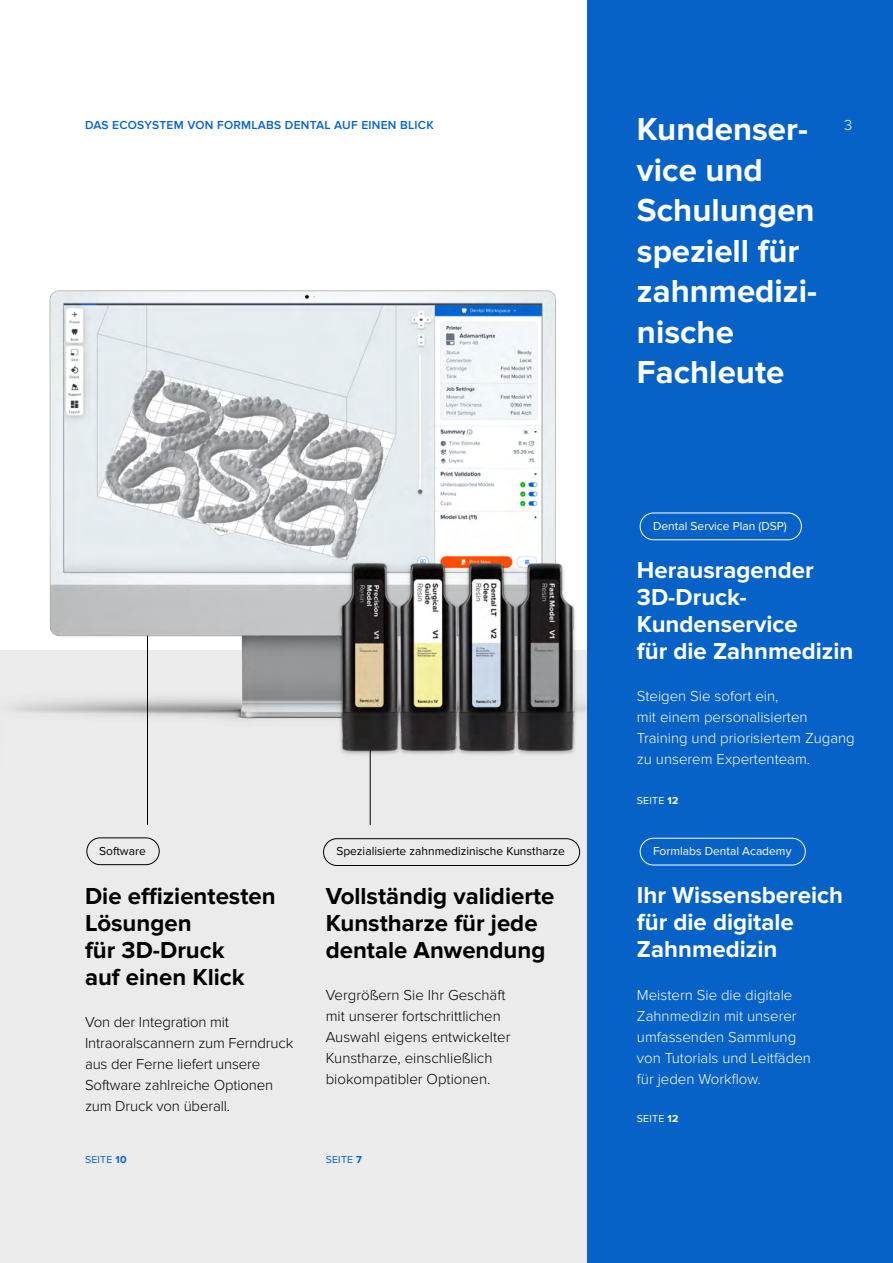
<style>
.page{position:relative;width:893px;height:1263px;background:#fff}
.page>*{position:absolute;margin:0;border:0;box-sizing:border-box;transform-origin:0 0}
.t1{font:700 33px/40.5px "Proxima Nova";color:#fff}
.t2{font:700 24px/27px "Proxima Nova";color:#000}
.t3{font:700 24px/27px "Proxima Nova";color:#fff}
.t4{font:300 15px/21px "Proxima Nova";color:#000}
.t5{font:300 15px/21px "Proxima Nova";color:#fff}
.t6{font:12px "Proxima Nova";color:#000}
.t7{font:12px "Proxima Nova";color:#fff}
.t8{font:600 12px "Proxima Nova";letter-spacing:.02em;color:#0762c8}
.t9{font:10.5px "Proxima Nova";letter-spacing:.02em;color:#fff}
.t10{font:10.5px "Proxima Nova";letter-spacing:.02em;color:#0762c8}
.s1{font-weight:700}
</style>
<div class="page">
<div style="left:0;top:651px;width:893px;height:612px;background:#ebebec"></div>
<hr style="left:147px;top:587px;width:1px;height:238px;background:#000">
<hr style="left:370px;top:730px;width:1px;height:95px;background:#000">
<img style="left:49px;top:290px;width:507px;height:525px">
<div style="left:587px;top:0;width:306px;height:1263px;background:#0762c8"></div>
<img style="left:0;top:459px;width:107px;height:311px">
<img style="left:175px;top:542px;width:412px;height:224px">
<div style="left:86px;top:837px;width:74px;height:28px;border:1px solid #000;border-radius:13px"></div>
<div style="left:323px;top:838px;width:257px;height:28px;border:1px solid #000;border-radius:13px"></div>
<div style="left:640px;top:513px;width:162px;height:27px;border:1px solid #fff;border-radius:13px"></div>
<div style="left:640px;top:838px;width:166px;height:27px;border:1px solid #fff;border-radius:13px"></div>
<h1 class="t1" style="left:637px;top:110px;width:182px">Kundenser&shy;vice und<br>Schulungen speziell für zahnmedizi&shy;nische<br>Fachleute</h1>
<p class="t8" style="left:85px;top:118px;width:350px">DAS ECOSYSTEM VON FORMLABS DENTAL AUF EINEN BLICK</p>
<p class="t5" style="left:844px;top:115px;width:10px">3</p>
<p class="t7" style="left:653px;top:519px;width:135px">Dental Service Plan (DSP)</p>
<h2 class="t3" style="left:637px;top:557px;width:218px">Herausragender<br>3D-Druck-<br>Kundenservice<br>für die Zahnmedizin</h2>
<p class="t5" style="left:637px;top:686px;width:219px">Steigen Sie sofort ein,<br>mit einem personalisierten<br>Training und priorisiertem Zugang zu unserem Expertenteam.</p>
<p class="t6" style="left:99px;top:844px;width:48px">Software</p>
<h2 class="t2" style="left:85px;top:883px;width:192px">Die effizientesten<br>Lösungen<br>für 3D-Druck<br>auf einen Klick</h2>
<p class="t4" style="left:85px;top:1012px;width:210px">Von der Integration mit<br>Intraoralscannern zum Ferndruck aus der Ferne liefert unsere<br>Software zahlreiche Optionen zum Druck von überall.</p>
<p class="t10" style="left:85px;top:1153px;width:43px">SEITE <span class="s1">10</span></p>
<p class="t6" style="left:336px;top:844px;width:230px">Spezialisierte zahnmedizinische Kunstharze</p>
<h2 class="t2" style="left:326px;top:883px;width:230px">Vollständig validierte<br>Kunstharze für jede dentale Anwendung</h2>
<p class="t4" style="left:326px;top:985px;width:186px">Vergrößern Sie Ihr Geschäft mit unserer fortschrittlichen<br>Auswahl eigens entwickelter<br>Kunstharze, einschließlich biokompatibler Optionen.</p>
<p class="t10" style="left:326px;top:1153px;width:38px">SEITE <span class="s1">7</span></p>
<p class="t9" style="left:637px;top:794px;width:43px">SEITE <span class="s1">12</span></p>
<p class="t7" style="left:653px;top:844px;width:140px">Formlabs Dental Academy</p>
<h2 class="t3" style="left:637px;top:882px;width:208px">Ihr Wissensbereich für die digitale<br>Zahnmedizin</h2>
<p class="t5" style="left:637px;top:984px;width:175px">Meistern Sie die digitale<br>Zahnmedizin mit unserer umfassenden Sammlung von Tutorials und Leitfäden für jeden Workflow.</p>
<p class="t9" style="left:637px;top:1112px;width:43px">SEITE <span class="s1">12</span></p>
</div>
